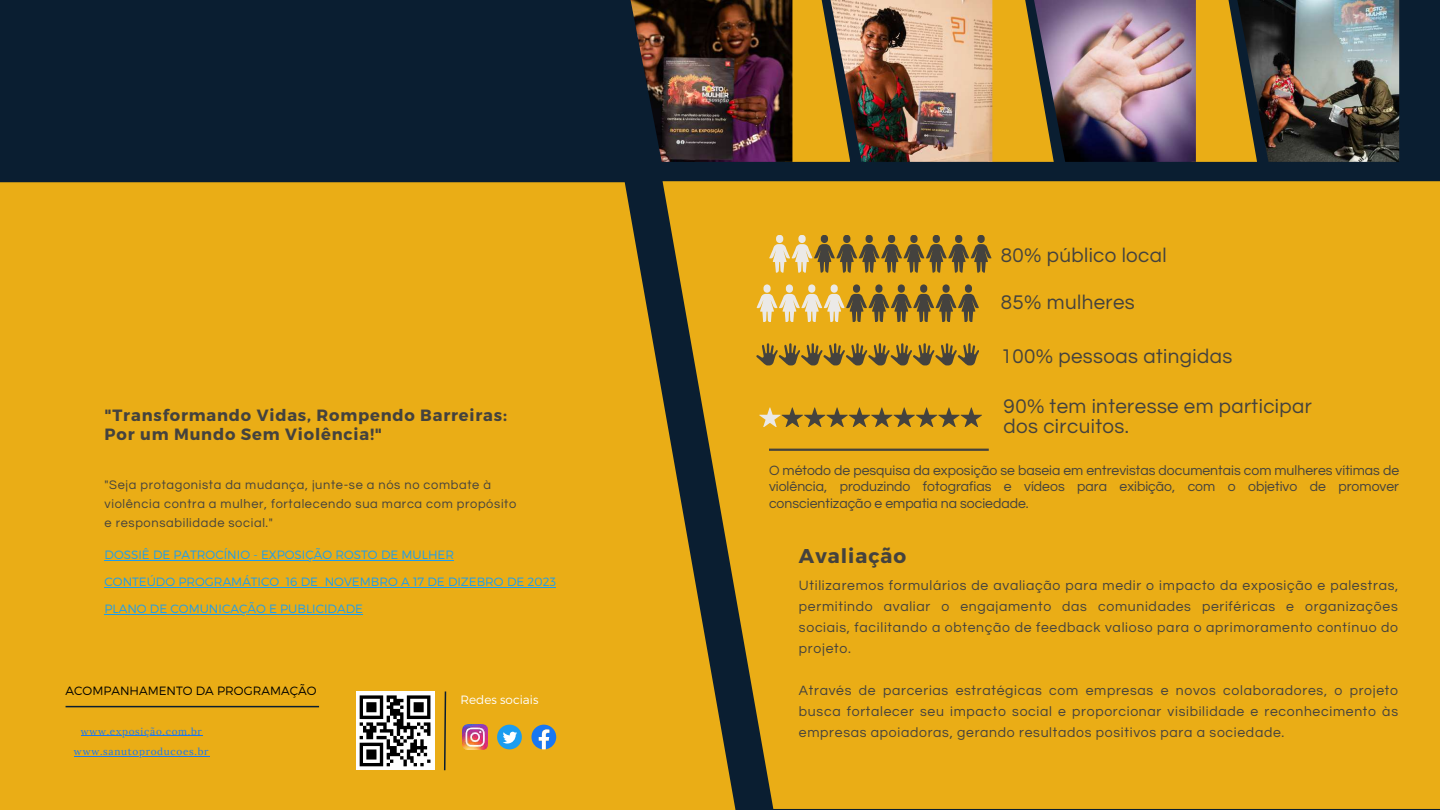
<style>
.page{position:relative;width:1440px;height:810px;background:#0a1e31}
.page>*{position:absolute;margin:0;border:0;box-sizing:border-box;transform-origin:0 0}
.t1{font:20.6px/19.8px "Questrial";letter-spacing:.02em;color:#44423e}
.t2{font:700 20px "Montserrat";letter-spacing:.05em;color:#44423e}
.t3{font:700 16.3px/19.2px "Montserrat";letter-spacing:.05em;color:#44423e}
.t4{font:14px/21px "Questrial";letter-spacing:.05em;color:#44423e;text-align:justify}
.t5{font:12.8px/19.2px "Questrial";letter-spacing:.05em;color:#44423e}
.t6{font:300 12px "Montserrat";color:#1b9df0}
.t7{font:300 12px "Montserrat";color:#000}
.t8{font:300 12px "Montserrat";color:#fff}
.t9{font:10px "Lora";letter-spacing:.07em;color:#1877f2}
</style>
<div class="page">
<div style="left:663px;top:181px;width:777px;height:628px;background:#eaad16"></div>
<svg style="left:769px;top:235px;width:155px;height:38px;background:#b5923c"></svg>
<svg style="left:757px;top:284px;width:199px;height:38px;background:#c19e48"></svg>
<svg style="left:756px;top:343px;width:110px;height:22px;background:#a07d27"></svg>
<svg style="left:759px;top:407px;width:223px;height:20px;background:#b58d29"></svg>
<hr style="left:769px;top:449px;width:220px;height:2px;background:#44423e">
<div style="left:0;top:182px;width:736px;height:628px;background:#eaad16"></div>
<img style="left:1257px;top:0;width:142px;height:162px">
<svg style="left:1196px;top:0;width:61px;height:162px;background:#b88c1b"></svg>
<img style="left:1054px;top:0;width:142px;height:162px">
<svg style="left:992px;top:0;width:62px;height:162px;background:#c29326"></svg>
<img style="left:850px;top:0;width:142px;height:162px">
<svg style="left:792px;top:0;width:58px;height:162px;background:#c79928"></svg>
<img style="left:631px;top:0;width:161px;height:162px">
<hr style="left:66px;top:706px;width:253px;height:1px;background:#0a1e31">
<div style="left:356px;top:692px;width:78px;height:78px;background:#fff"></div>
<svg style="left:360px;top:695px;width:71px;height:71px"></svg>
<svg style="left:443px;top:690px;width:4px;height:82px"></svg>
<img style="left:463px;top:725px;width:25px;height:24px">
<svg style="left:497px;top:725px;width:25px;height:24px"></svg>
<svg style="left:531px;top:725px;width:25px;height:24px"></svg>
<hr style="left:81px;top:735px;width:122px;height:1px;background:#1877f2">
<hr style="left:105px;top:614px;width:258px;height:1px;background:#1b9df0">
<hr style="left:105px;top:587px;width:174px;height:1px;background:#1b9df0">
<hr style="left:286px;top:587px;width:32px;height:1px;background:#1b9df0">
<hr style="left:325px;top:587px;width:231px;height:1px;background:#1b9df0">
<hr style="left:105px;top:560px;width:349px;height:1px;background:#1b9df0">
<hr style="left:74px;top:756px;width:135px;height:1px;background:#1877f2">
<p class="t3" style="left:105px;top:405px;width:404px">"Transformando Vidas, Rompendo Barreiras:<br>Por um Mundo Sem Violência!"</p>
<p class="t5" style="left:105px;top:475px;width:413px">"Seja protagonista da mudança, junte-se a nós no combate à violência contra a mulher, fortalecendo sua marca com propósito e responsabilidade social."</p>
<p class="t6" style="left:105px;top:547px;width:351px">DOSSIÊ DE PATROCÍNIO - EXPOSIÇÃO ROSTO DE MULHER</p>
<p class="t6" style="left:105px;top:574px;width:453px">CONTEÚDO PROGRAMÁTICO 16 DE NOVEMBRO A 17 DE DIZEBRO DE 2023</p>
<p class="t6" style="left:105px;top:601px;width:260px">PLANO DE COMUNICAÇÃO E PUBLICIDADE</p>
<p class="t7" style="left:66px;top:683px;width:252px">ACOMPANHAMENTO DA PROGRAMAÇÃO</p>
<p class="t9" style="left:81px;top:725px;width:123px">www.exposição.com.br</p>
<p class="t9" style="left:74px;top:745px;width:136px">www.sanutoproducoes.br</p>
<p class="t8" style="left:461px;top:692px;width:80px">Redes sociais</p>
<h1 class="t1" style="left:1001px;top:246px;width:168px">80% público local</h1>
<h1 class="t1" style="left:1001px;top:293px;width:136px">85% mulheres</h1>
<h1 class="t1" style="left:1001px;top:347px;width:233px">100% pessoas atingidas</h1>
<h1 class="t1" style="left:1004px;top:397px;width:310px">90% tem interesse em participar dos circuitos.</h1>
<p class="t4" style="left:769px;top:462px;width:632px;line-height:16.5px">O método de pesquisa da exposição se baseia em entrevistas documentais com mulheres vítimas de violência, produzindo fotografias e vídeos para exibição, com o objetivo de promover conscientização e empatia na sociedade.</p>
<h2 class="t2" style="left:799px;top:542px;width:109px">Avaliação</h2>
<p class="t4" style="left:799px;top:575px;width:601px">Utilizaremos formulários de avaliação para medir o impacto da exposição e palestras, permitindo avaliar o engajamento das comunidades periféricas e organizações sociais, facilitando a obtenção de feedback valioso para o aprimoramento contínuo do projeto.</p>
<p class="t4" style="left:799px;top:680px;width:601px">Através de parcerias estratégicas com empresas e novos colaboradores, o projeto busca fortalecer seu impacto social e proporcionar visibilidade e reconhecimento às empresas apoiadoras, gerando resultados positivos para a sociedade.</p>
</div>
